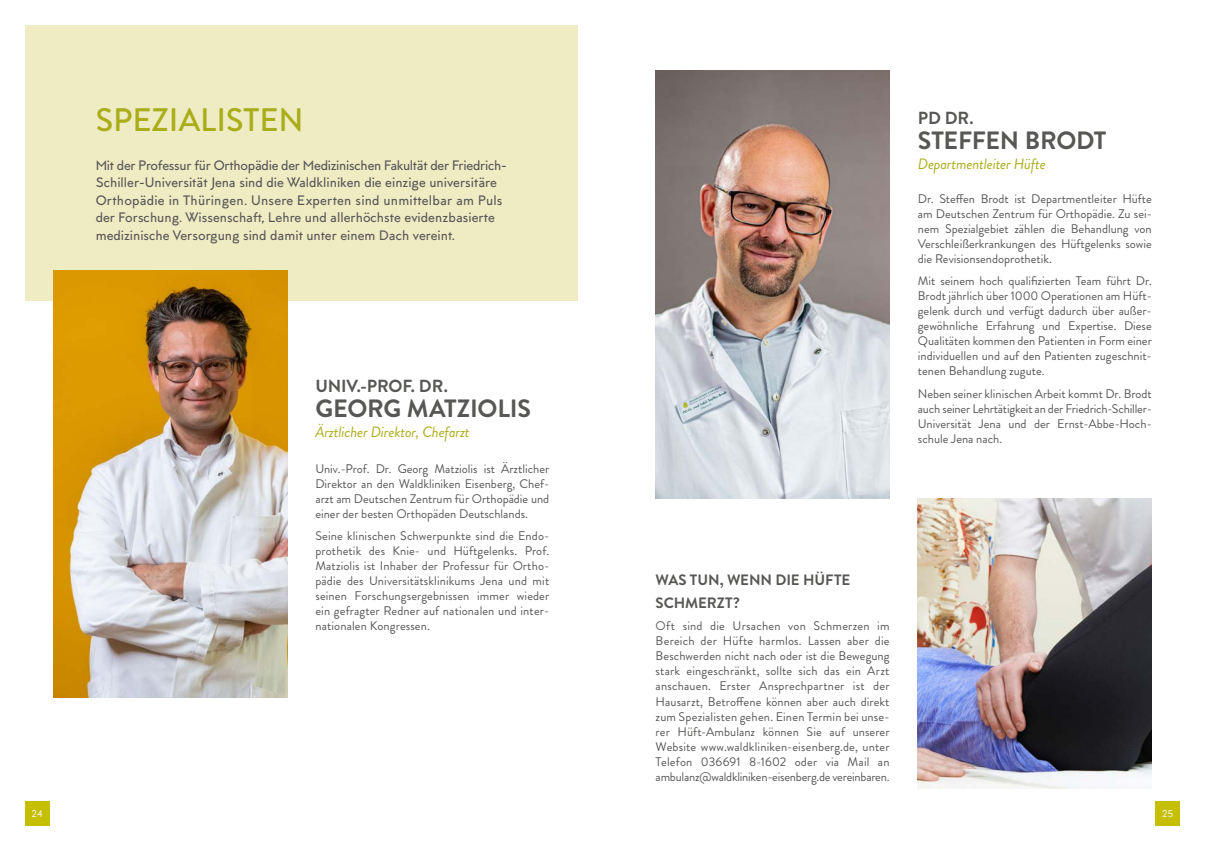
<style>
.page{position:relative;width:1205px;height:851px;background:#fff}
.page>*{position:absolute;margin:0;border:0;box-sizing:border-box;transform-origin:0 0}
.t1{font:500 32.5px "Brandon Grotesque";color:#a9ad19}
.t2{font:700 25px "Brandon Grotesque";letter-spacing:-.01em;color:#575756}
.t3{font:700 17.5px "Brandon Grotesque";letter-spacing:-.005em;color:#575756}
.t4{font:italic 15px "Brandon Grotesque";letter-spacing:-.01em;color:#a9ad19}
.t5{font:700 15px/22.5px "Brandon Grotesque";letter-spacing:-.005em;color:#575756}
.t6{font:500 13.75px/17.5px "MTT Milano";color:#575756}
.t7{font:12.5px/15px "Brandon Grotesque";color:#575756;text-align:justify}
.t8{font:10px "MTT Milano";color:#fff}
</style>
<div class="page">
<div style="left:1155px;top:800px;width:25px;height:25px;background:#c5be01"></div>
<div style="left:25px;top:25px;width:553px;height:275px;background:#efebc3"></div>
<div style="left:25px;top:800px;width:25px;height:25px;background:#c5be01"></div>
<img style="left:53px;top:270px;width:234px;height:428px">
<img style="left:656px;top:71px;width:233px;height:427px">
<img style="left:918px;top:498px;width:234px;height:290px">
<h1 class="t1" style="left:96px;top:97px;width:210px">SPEZIALISTEN</h1>
<p class="t6" style="left:96px;top:157px;width:413px">Mit der Professur für Orthopädie der Medizinischen Fakultät der Friedrich-Schiller-Universität Jena sind die Waldkliniken die einzige universitäre Orthopädie in Thüringen. Unsere Experten sind unmittelbar am Puls der Forschung. Wissenschaft, Lehre und allerhöchste evidenzbasierte medizinische Versorgung sind damit unter einem Dach vereint.</p>
<h3 class="t3" style="left:315px;top:373px;width:134px">UNIV.-PROF. DR.</h3>
<h2 class="t2" style="left:315px;top:390px;width:217px">GEORG MATZIOLIS</h2>
<p class="t4" style="left:315px;top:421px;width:156px">Ärztlicher Direktor, Chefarzt</p>
<p class="t7" style="left:315px;top:461px;width:235px">Univ.-Prof. Dr. Georg Matziolis ist Ärztlicher Direktor an den Waldkliniken Eisenberg, Chef&shy;arzt am Deutschen Zentrum für Orthopädie und einer der besten Orthopäden Deutschlands.</p>
<p class="t7" style="left:315px;top:528px;width:235px">Seine klinischen Schwerpunkte sind die Endo&shy;prothetik des Knie- und Hüftgelenks. Prof.<br>Matziolis ist Inhaber der Professur für Ortho&shy;pädie des Universitätsklinikums Jena und mit seinen Forschungsergebnissen immer wieder ein gefragter Redner auf nationalen und inter&shy;nationalen Kongressen.</p>
<h3 class="t3" style="left:918px;top:105px;width:57px">PD DR.</h3>
<h2 class="t2" style="left:918px;top:122px;width:190px">STEFFEN BRODT</h2>
<p class="t4" style="left:918px;top:153px;width:129px">Departmentleiter Hüfte</p>
<p class="t7" style="left:918px;top:191px;width:235px">Dr. Steffen Brodt ist Departmentleiter Hüfte am Deutschen Zentrum für Orthopädie. Zu sei&shy;nem Spezialgebiet zählen die Behandlung von Verschleißerkrankungen des Hüftgelenks sowie die Revisionsendoprothetik.</p>
<p class="t7" style="left:918px;top:273px;width:235px">Mit seinem hoch qualifizierten Team führt Dr.<br>Brodt jährlich über 1000 Operationen am Hüft&shy;gelenk durch und verfügt dadurch über außer&shy;gewöhnliche Erfahrung und Expertise. Diese Qualitäten kommen den Patienten in Form einer individuellen und auf den Patienten zugeschnit&shy;tenen Behandlung zugute.</p>
<p class="t7" style="left:918px;top:386px;width:235px">Neben seiner klinischen Arbeit kommt Dr. Brodt auch seiner Lehrtätigkeit an der Friedrich-Schiller-Universität Jena und der Ernst-Abbe-Hoch&shy;schule Jena nach.</p>
<p class="t5" style="left:656px;top:569px;width:196px">WAS TUN, WENN DIE HÜFTE<br>SCHMERZT?</p>
<p class="t7" style="left:656px;top:618px;width:235px">Oft sind die Ursachen von Schmerzen im Bereich der Hüfte harmlos. Lassen aber die Beschwerden nicht nach oder ist die Bewegung stark eingeschränkt, sollte sich das ein Arzt anschauen. Erster Ansprechpartner ist der Hausarzt, Betroffene können aber auch direkt zum Spezialisten gehen. Einen Termin bei unse&shy;rer Hüft-Ambulanz können Sie auf unserer Website www.waldkliniken-eisenberg.de, unter Telefon 036691 8-1602 oder via Mail an ambulanz@waldkliniken-eisenberg.de vereinbaren.</p>
<p class="t8" style="left:32px;top:807px;width:13px">24</p>
<p class="t8" style="left:1162px;top:807px;width:12px">25</p>
</div>
